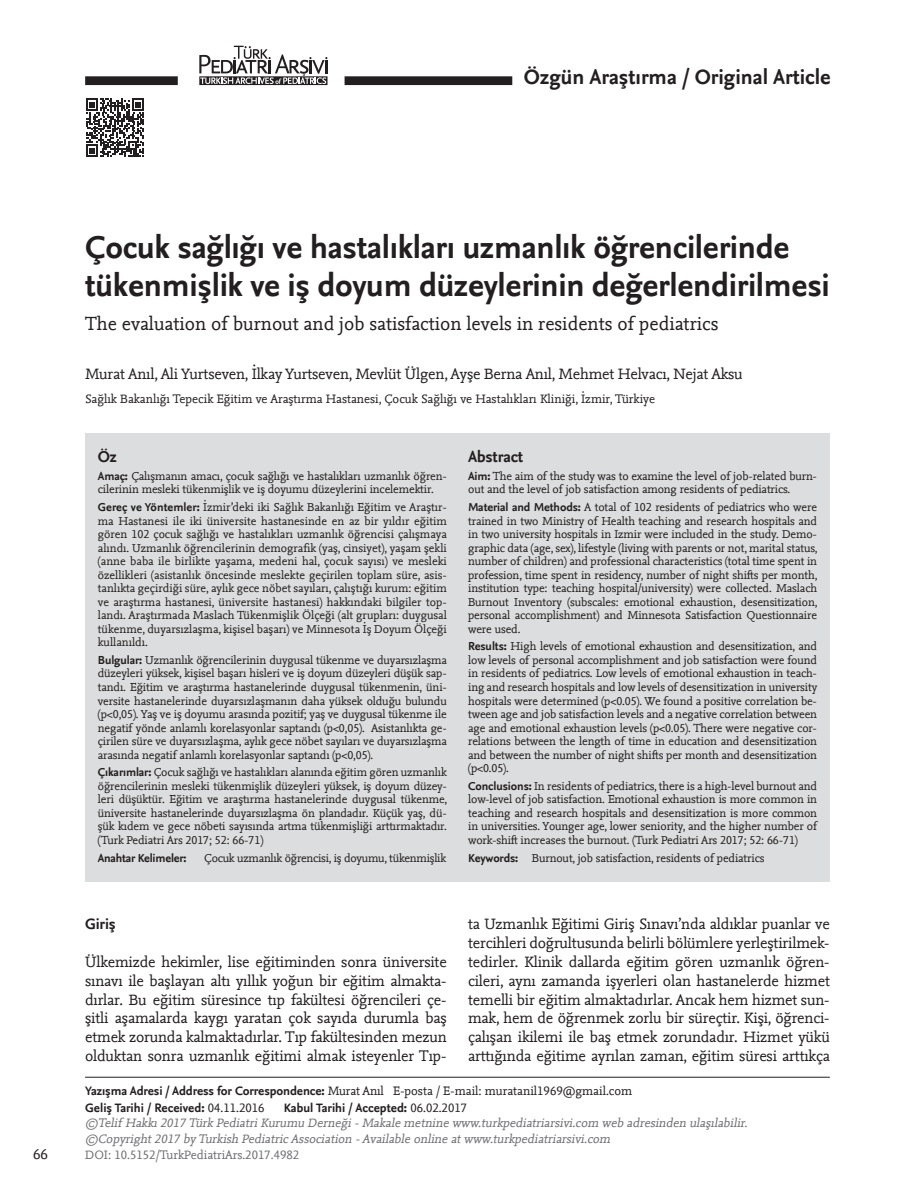
<style>
.page{position:relative;width:915px;height:1191px;background:#fff}
.page>*{position:absolute;margin:0;border:0;box-sizing:border-box;transform-origin:0 0}
.t1{font:700 33px/37.5px "Nexus Sans TF";letter-spacing:-.01em;color:#231f20}
.t2{font:700 21.75px "Nexus Sans TF";color:#231f20}
.t3{font:19.5px "Nexus Mix TF";color:#231f20}
.t4{font:700 16.5px "Nexus Sans TF";letter-spacing:-.01em;color:#231f20}
.t5{font:15.75px/18.9px "Nexus Mix TF";letter-spacing:-.01em;color:#231f20;text-align:justify}
.t6{font:700 15.75px "Nexus Sans TF";letter-spacing:-.01em;color:#231f20}
.t7{font:15px "Nexus Mix TF";color:#231f20}
.t8{font:italic 12.75px/15.6px "Nexus Mix TF";color:#6d6e71}
.t9{font:12.75px "Nexus Mix TF";color:#231f20}
.t10{font:700 12.75px "Nexus Sans TF";color:#231f20}
.t11{font:12.75px "Nexus Mix TF";color:#6d6e71}
.t12{font:12px/13.5px "Nexus Mix TF";letter-spacing:-.01em;color:#231f20;text-align:justify}
.t13{font:700 12px "Nexus Sans TF";letter-spacing:-.02em;color:#231f20}
.s1{font-family:"Nexus Sans TF";font-weight:700}
.s2{font-family:"Nexus Mix TF";font-weight:400}
</style>
<div class="page">
<div style="left:85px;top:433px;width:744px;height:448px;background:#dcddde"></div>
<svg style="left:344px;top:76px;width:168px;height:9px;background:#2b2728"></svg>
<svg style="left:85px;top:76px;width:93px;height:9px"></svg>
<svg style="left:199px;top:46px;width:128px;height:39px"></svg>
<hr style="left:85px;top:1077px;width:744px;height:1px;background:#231f20">
<svg style="left:86px;top:98px;width:58px;height:59px"></svg>
<h2 class="t2" style="left:523px;top:64px;width:308px">Özgün Araştırma / Original Article</h2>
<p class="t7" style="left:33px;top:1145px;width:16px">66</p>
<h1 class="t1" style="left:85px;top:228px;width:746px">Çocuk sağlığı ve hastalıkları uzmanlık öğrencilerinde tükenmişlik ve iş doyum düzeylerinin değerlendirilmesi</h1>
<h3 class="t3" style="left:85px;top:311px;width:634px">The evaluation of burnout and job satisfaction levels in residents of pediatrics</h3>
<h3 class="t5" style="left:85px;top:365px;width:659px">Murat Anıl, Ali Yurtseven, İlkay Yurtseven, Mevlüt Ülgen, Ayşe Berna Anıl, Mehmet Helvacı, Nejat Aksu</h3>
<p class="t9" style="left:85px;top:391px;width:571px">Sağlık Bakanlığı Tepecik Eğitim ve Araştırma Hastanesi, Çocuk Sağlığı ve Hastalıkları Kliniği, İzmir, Türkiye</p>
<h3 class="t4" style="left:98px;top:447px;width:21px">Öz</h3>
<p class="t12" style="left:98px;top:469px;width:350px"><span class="s1">Amaç:</span> Çalışmanın amacı, çocuk sağlığı ve hastalıkları uzmanlık öğren&shy;cilerinin mesleki tükenmişlik ve iş doyumu düzeylerini incelemektir.</p>
<p class="t12" style="left:98px;top:500px;width:350px"><span class="s1">Gereç ve Yöntemler:</span> İzmir’deki iki Sağlık Bakanlığı Eğitim ve Araştır&shy;ma Hastanesi ile iki üniversite hastanesinde en az bir yıldır eğitim gören 102 çocuk sağlığı ve hastalıkları uzmanlık öğrencisi çalışmaya alındı. Uzmanlık öğrencilerinin demografik (yaş, cinsiyet), yaşam şekli (anne baba ile birlikte yaşama, medeni hal, çocuk sayısı) ve mesleki özellikleri (asistanlık öncesinde meslekte geçirilen toplam süre, asis&shy;tanlıkta geçirdiği süre, aylık gece nöbet sayıları, çalıştığı kurum: eğitim ve araştırma hastanesi, üniversite hastanesi) hakkındaki bilgiler top&shy;landı. Araştırmada Maslach Tükenmişlik Ölçeği (alt grupları: duygusal tükenme, duyarsızlaşma, kişisel başarı) ve Minnesota İş Doyum Ölçeği kullanıldı.</p>
<p class="t12" style="left:98px;top:653px;width:350px"><span class="s1">Bulgular:</span> Uzmanlık öğrencilerinin duygusal tükenme ve duyarsızlaşma düzeyleri yüksek, kişisel başarı hisleri ve iş doyum düzeyleri düşük sap&shy;tandı. Eğitim ve araştırma hastanelerinde duygusal tükenmenin, üni&shy;versite hastanelerinde duyarsızlaşmanın daha yüksek olduğu bulundu (p&lt;0,05). Yaş ve iş doyumu arasında pozitif; yaş ve duygusal tükenme ile negatif yönde anlamlı korelasyonlar saptandı (p&lt;0,05). Asistanlıkta ge&shy;çirilen süre ve duyarsızlaşma, aylık gece nöbet sayıları ve duyarsızlaşma arasında negatif anlamlı korelasyonlar saptandı (p&lt;0,05).</p>
<p class="t12" style="left:98px;top:765px;width:351px"><span class="s1">Çıkarımlar:</span> Çocuk sağlığı ve hastalıkları alanında eğitim gören uzmanlık öğrencilerinin mesleki tükenmişlik düzeyleri yüksek, iş doyum düzey&shy;leri düşüktür. Eğitim ve araştırma hastanelerinde duygusal tükenme, üniversite hastanelerinde duyarsızlaşma ön plandadır. Küçük yaş, dü&shy;şük kıdem ve gece nöbeti sayısında artma tükenmişliği arttırmaktadır. (Turk Pediatri Ars 2017; 52: 66-71)</p>
<p class="t13" style="left:98px;top:850px;width:90px">Anahtar Kelimeler:</p>
<p class="t12" style="left:204px;top:851px;width:243px">Çocuk uzmanlık öğrencisi, iş doyumu, tükenmişlik</p>
<h3 class="t6" style="left:85px;top:914px;width:32px">Giriş</h3>
<p class="t5" style="left:85px;top:952px;width:363px">Ülkemizde hekimler, lise eğitiminden sonra üniversite sınavı ile başlayan altı yıllık yoğun bir eğitim almakta&shy;dırlar. Bu eğitim süresince tıp fakültesi öğrencileri çe&shy;şitli aşamalarda kaygı yaratan çok sayıda durumla baş etmek zorunda kalmaktadırlar. Tıp fakültesinden mezun olduktan sonra uzmanlık eğitimi almak isteyenler Tıp-</p>
<h3 class="t4" style="left:468px;top:447px;width:56px">Abstract</h3>
<p class="t12" style="left:468px;top:469px;width:350px"><span class="s1">Aim:</span> The aim of the study was to examine the level of job-related burn&shy;out and the level of job satisfaction among residents of pediatrics.</p>
<p class="t12" style="left:468px;top:500px;width:351px"><span class="s1">Material and Methods:</span> A total of 102 residents of pediatrics who were trained in two Ministry of Health teaching and research hospitals and in two university hospitals in Izmir were included in the study. Demo&shy;graphic data (age, sex), lifestyle (living with parents or not, marital status, number of children) and professional characteristics (total time spent in profession, time spent in residency, number of night shifts per month, institution type: teaching hospital/university) were collected. Maslach Burnout Inventory (subscales: emotional exhaustion, desensitization, personal accomplishment) and Minnesota Satisfaction Questionnaire were used.</p>
<p class="t12" style="left:468px;top:640px;width:350px"><span class="s1">Results:</span> High levels of emotional exhaustion and desensitization, and low levels of personal accomplishment and job satisfaction were found in residents of pediatrics. Low levels of emotional exhaustion in teach&shy;ing and research hospitals and low levels of desensitization in university hospitals were determined (p&lt;0.05). We found a positive correlation be&shy;tween age and job satisfaction levels and a negative correlation between age and emotional exhaustion levels (p&lt;0.05). There were negative cor&shy;relations between the length of time in education and desensitization and between the number of night shifts per month and desensitization (p&lt;0.05).</p>
<p class="t12" style="left:468px;top:779px;width:350px"><span class="s1">Conclusions:</span> In residents of pediatrics, there is a high-level burnout and low-level of job satisfaction. Emotional exhaustion is more common in teaching and research hospitals and desensitization is more common in universities. Younger age, lower seniority, and the higher number of work-shift increases the burnout. (Turk Pediatri Ars 2017; 52: 66-71)</p>
<p class="t12" style="left:468px;top:851px;width:298px"><span class="s1">Keywords:</span> Burnout, job satisfaction, residents of pediatrics</p>
<p class="t5" style="left:468px;top:914px;width:363px">ta Uzmanlık Eğitimi Giriş Sınavı’nda aldıklar puanlar ve tercihleri doğrultusunda belirli bölümlere yerleştirilmek&shy;tedirler. Klinik dallarda eğitim gören uzmanlık öğren&shy;cileri, aynı zamanda işyerleri olan hastanelerde hizmet temelli bir eğitim almaktadırlar. Ancak hem hizmet sun&shy;mak, hem de öğrenmek zorlu bir süreçtir. Kişi, öğrenci&shy;çalışan ikilemi ile baş etmek zorundadır. Hizmet yükü arttığında eğitime ayrılan zaman, eğitim süresi arttıkça</p>
<p class="t9" style="left:85px;top:1082px;width:548px"><span class="s1">Yazışma Adresi / Address for Correspondence:</span> Murat Anıl E-posta / E-mail: muratanil1969@gmail.com</p>
<p class="t10" style="left:85px;top:1099px;width:181px">Geliş Tarihi / Received: <span class="s2">04.11.2016</span></p>
<p class="t10" style="left:284px;top:1099px;width:185px">Kabul Tarihi / Accepted: <span class="s2">06.02.2017</span></p>
<p class="t8" style="left:85px;top:1115px;width:666px">©Telif Hakkı2017 Türk PediatriKurumu Derneği-Makale metnine www.turkpediatriarsivi.com web adresinden ulaşılabilir. ©Copyright2017 by Turkish Pediatric Association -Available online atwww.turkpediatriarsivi.com</p>
<p class="t11" style="left:85px;top:1146px;width:215px">DOI: 10.5152/TurkPediatriArs.2017.4982</p>
</div>
